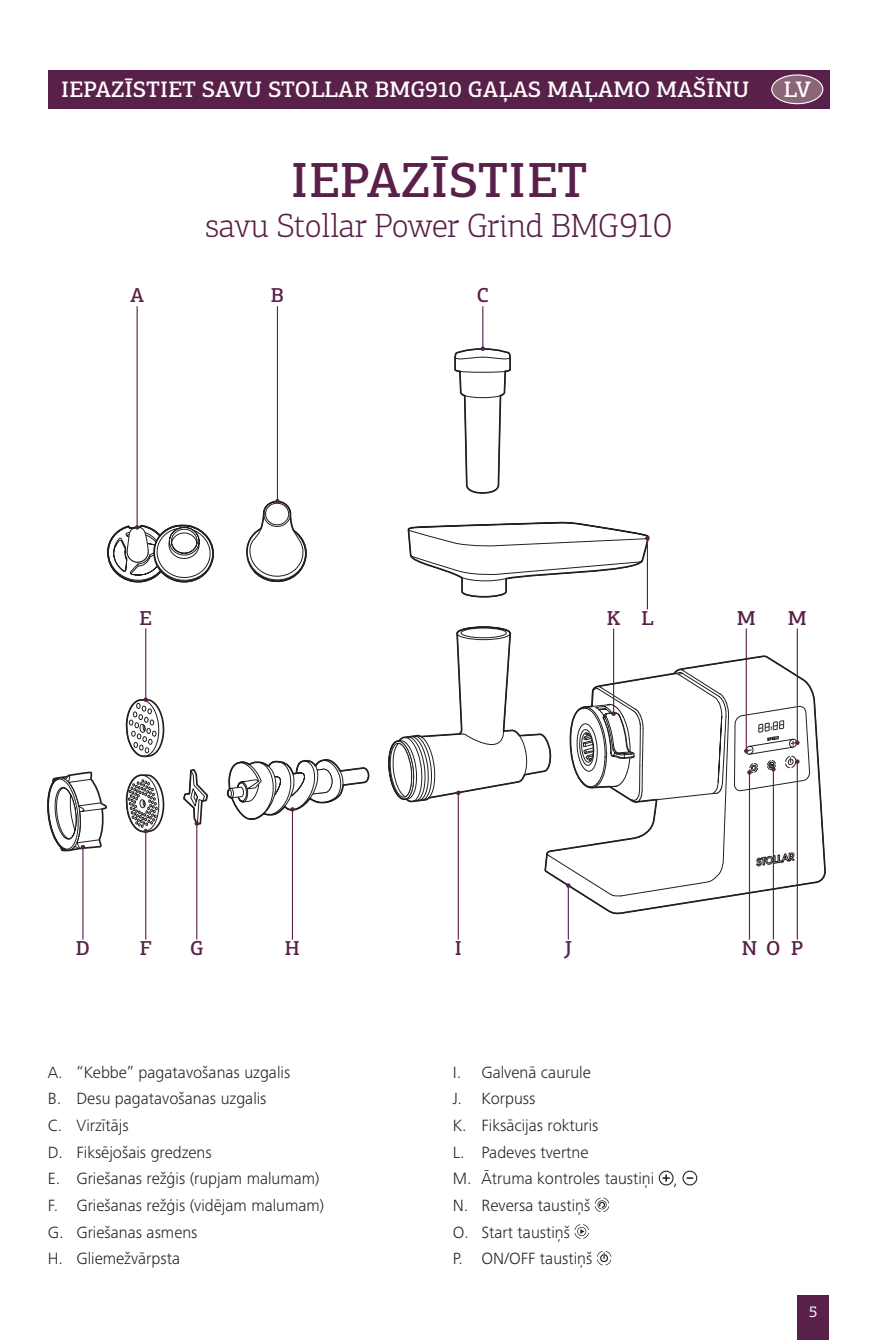
<style>
.page{position:relative;width:893px;height:1340px;background:#fff}
.page>*{position:absolute;margin:0;border:0;box-sizing:border-box;transform-origin:0 0}
.t1{font:500 49.5px "PF Centro Slab Pro";letter-spacing:.01em;color:#592049}
.t2{font:300 33.75px "PF Centro Slab Pro";letter-spacing:-.01em;color:#592049}
.t3{font:500 22.5px "PF Centro Slab Pro";letter-spacing:.01em;color:#fff}
.t4{font:500 20.25px "PF Centro Slab Pro";color:#592049}
.t5{font:300 16.88px/26.6px "Frutiger Next LTW1 G";color:#231f20}
.t6{font:15.75px "PF Centro Slab Pro";color:#fff}
.s1{font-size:34.88px}
</style>
<div class="page">
<div style="left:797px;top:1295px;width:32px;height:44px;background:#592049"></div>
<div style="left:48px;top:70px;width:781px;height:38px;background:#592049"></div>
<div style="left:772px;top:75px;width:51px;height:29px;background:#8b6679;border-radius:50%"></div>
<div style="left:771px;top:74px;width:52px;height:30px;border:1px solid #fff;border-radius:50%"></div>
<svg style="left:659px;top:1170px;width:15px;height:15px"></svg>
<svg style="left:682px;top:1170px;width:15px;height:15px"></svg>
<svg style="left:595px;top:1197px;width:14px;height:15px"></svg>
<svg style="left:574px;top:1224px;width:15px;height:14px"></svg>
<svg style="left:597px;top:1251px;width:14px;height:14px"></svg>
<hr style="left:137px;top:306px;width:1px;height:221px;background:#592049">
<svg style="left:107px;top:431px;width:107px;height:152px"></svg>
<hr style="left:277px;top:306px;width:1px;height:195px;background:#592049">
<svg style="left:246px;top:499px;width:61px;height:84px"></svg>
<hr style="left:482px;top:306px;width:1px;height:43px;background:#592049">
<hr style="left:82px;top:847px;width:1px;height:92px;background:#592049">
<svg style="left:47px;top:771px;width:61px;height:82px"></svg>
<hr style="left:145px;top:831px;width:1px;height:108px;background:#592049">
<hr style="left:196px;top:823px;width:1px;height:116px;background:#592049">
<svg style="left:183px;top:769px;width:26px;height:58px"></svg>
<hr style="left:292px;top:809px;width:1px;height:130px;background:#592049">
<svg style="left:226px;top:759px;width:144px;height:61px"></svg>
<hr style="left:458px;top:792px;width:1px;height:147px;background:#592049">
<hr style="left:568px;top:885px;width:1px;height:54px;background:#592049">
<hr style="left:797px;top:761px;width:1px;height:178px;background:#592049">
<hr style="left:749px;top:772px;width:1px;height:167px;background:#592049">
<hr style="left:773px;top:769px;width:1px;height:170px;background:#592049">
<hr style="left:145px;top:628px;width:1px;height:71px;background:#592049">
<svg style="left:125px;top:697px;width:40px;height:176px"></svg>
<svg style="left:388px;top:346px;width:438px;height:568px"></svg>
<h3 class="t3" style="left:61px;top:75px;width:690px">IEPAZĪSTIET SAVU STOLLAR BMG910 GAĻAS MAĻAMO MAŠĪNU</h3>
<h3 class="t3" style="left:784px;top:75px;width:29px">LV</h3>
<h1 class="t1" style="left:290px;top:149px;width:298px">IEPAZĪSTIET</h1>
<h2 class="t2" style="left:205px;top:205px;width:468px">savu Stollar Power Grind BMG<span class="s1">910</span></h2>
<p class="t4" style="left:130px;top:283px;width:16px">A</p>
<p class="t4" style="left:271px;top:283px;width:15px">B</p>
<p class="t4" style="left:477px;top:283px;width:14px">C</p>
<p class="t4" style="left:140px;top:605px;width:14px">E</p>
<p class="t4" style="left:607px;top:605px;width:15px">K</p>
<p class="t4" style="left:737px;top:605px;width:20px">M</p>
<p class="t4" style="left:788px;top:605px;width:20px">M</p>
<p class="t4" style="left:641px;top:605px;width:13px">L</p>
<p class="t4" style="left:76px;top:935px;width:16px">D</p>
<p class="t4" style="left:140px;top:935px;width:13px">F</p>
<p class="t4" style="left:190px;top:935px;width:15px">G</p>
<p class="t4" style="left:285px;top:935px;width:16px">H</p>
<p class="t4" style="left:454px;top:935px;width:9px">I</p>
<p class="t4" style="left:564px;top:935px;width:9px">J</p>
<p class="t4" style="left:742px;top:935px;width:63px">NOP</p>
<p class="t5" style="left:48px;top:1058px;width:278px">A. “Kebbe” pagatavošanas uzgalis<br>B. Desu pagatavošanas uzgalis<br>C. Virzītājs<br>D. Fiksējošais gredzens<br>E. Griešanas režģis (rupjam malumam)<br>F. Griešanas režģis (vidējam malumam)<br>G. Griešanas asmens<br>H. Gliemežvārpsta</p>
<p class="t5" style="left:453px;top:1058px;width:227px">I. Galvenā caurule<br>J. Korpuss<br>K. Fiksācijas rokturis<br>L. Padeves tvertne<br>M. Ātruma kontroles taustiņi ,<br>N. Reversa taustiņš<br>O. Start taustiņš<br>P. ON/OFF taustiņš</p>
<p class="t6" style="left:809px;top:1302px;width:10px">5</p>
</div>
